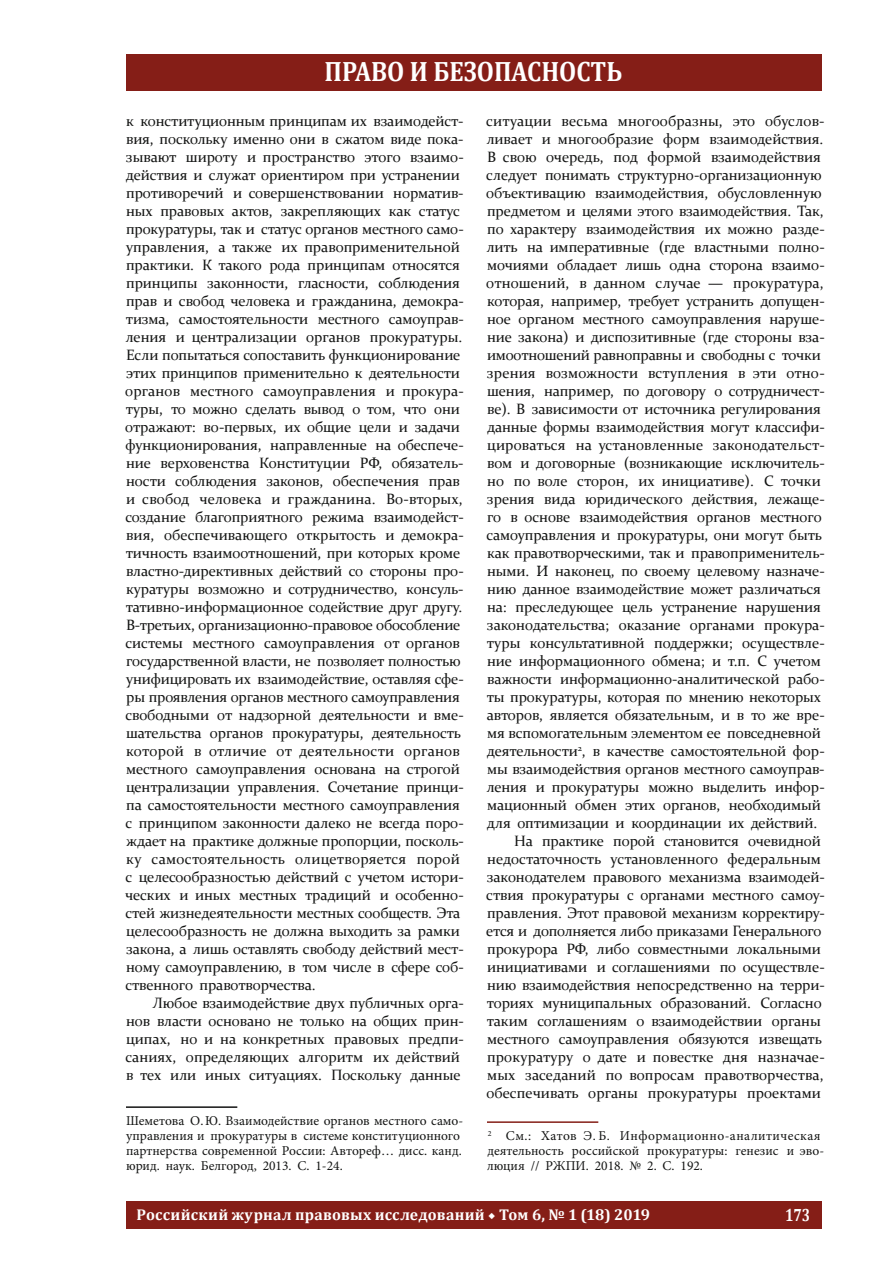
<style>
.page{position:relative;width:893px;height:1263px;background:#fff}
.page>*{position:absolute;margin:0;border:0;box-sizing:border-box;transform-origin:0 0}
.t1{font:700 28.2px "Cambria";color:#fff;scale:.88 1}
.t2{font:700 17.85px "Cambria";color:#fff;scale:.8 1}
.t3{font:700 15.6px "Cambria";letter-spacing:.015em;color:#fff}
.t4{font:15px/18px "Constantia";letter-spacing:-.01em;color:#131413}
.t5{font:13.5px/15px "Minion Pro";color:#131413}
.s1{font-family:"Minion Pro"}
</style>
<div class="page">
<div style="left:126px;top:54px;width:695px;height:36px;background:#851e17"></div>
<div style="left:126px;top:1202px;width:695px;height:27px;background:#851e17"></div>
<hr style="left:126px;top:1106px;width:111px;height:2px;background:#131413">
<hr style="left:487px;top:1121px;width:111px;height:2px;background:#851e17">
<h1 class="t1" style="left:325px;top:51px;width:340px">ПРАВО И БЕЗОПАСНОСТЬ</h1>
<p class="t4" style="left:125px;top:111px;width:340px">к конституционным принципам их взаимодейст&shy;вия, поскольку именно они в сжатом виде пока&shy;зывают широту и пространство этого взаимо&shy;действия и служат ориентиром при устранении противоречий и совершенствовании норматив&shy;ных правовых актов, закрепляющих как статус прокуратуры, так и статус органов местного само&shy;управления, а также их правоприменительной практики. К такого рода принципам относятся принципы законности, гласности, соблюдения прав и свобод человека и гражданина, демокра&shy;тизма, самостоятельности местного самоуправ&shy;ления и централизации органов прокуратуры.<br>Если попытаться сопоставить функционирование этих принципов применительно к деятельности органов местного самоуправления и прокура&shy;туры, то можно сделать вывод о том, что они отражают: во-первых, их общие цели и задачи функционирования, направленные на обеспече&shy;ние верховенства Конституции РФ, обязатель&shy;ности соблюдения законов, обеспечения прав и свобод человека и гражданина. Во-вторых, создание благоприятного режима взаимодейст&shy;вия, обеспечивающего открытость и демокра&shy;тичность взаимоотношений, при которых кроме властно-директивных действий со стороны про&shy;куратуры возможно и сотрудничество, консуль&shy;тативно-информационное содействие друг другу.<br>В-третьих, организационно-правовое обособление системы местного самоуправления от органов государственной власти, не позволяет полностью унифицировать их взаимодействие, оставляя сфе&shy;ры проявления органов местного самоуправления свободными от надзорной деятельности и вме&shy;шательства органов прокуратуры, деятельность которой в отличие от деятельности органов местного самоуправления основана на строгой централизации управления. Сочетание принци&shy;па самостоятельности местного самоуправления с принципом законности далеко не всегда поро&shy;ждает на практике должные пропорции, посколь&shy;ку самостоятельность олицетворяется порой с целесообразностью действий с учетом истори&shy;ческих и иных местных традиций и особенно&shy;стей жизнедеятельности местных сообществ. Эта целесообразность не должна выходить за рамки закона, а лишь оставлять свободу действий мест&shy;ному самоуправлению, в том числе в сфере соб&shy;ственного правотворчества.</p>
<p class="t4" style="left:125px;top:993px;width:340px;text-indent:27px">Любое взаимодействие двух публичных орга&shy;нов власти основано не только на общих прин&shy;ципах, но и на конкретных правовых предпи&shy;саниях, определяющих алгоритм их действий в тех или иных ситуациях. Поскольку данные</p>
<p class="t5" style="left:126px;top:1113px;width:339px">Шеметова О.Ю. Взаимодействие органов местного само&shy;управления и прокуратуры в системе конституционного партнерства современной России: Автореф… дисс. канд. юрид. наук. Белгород, 2013. С. 1-24.</p>
<p class="t4" style="left:486px;top:111px;width:340px">ситуации весьма многообразны, это обуслов-</p>
<p class="t4" style="left:486px;top:129px;width:338px">ливает и многообразие форм взаимодействия.</p>
<p class="t4" style="left:487px;top:147px;width:335px">В свою очередь, под формой взаимодействия</p>
<p class="t4" style="left:486px;top:165px;width:337px">следует понимать структурно-организационную</p>
<p class="t4" style="left:486px;top:183px;width:337px">объективацию взаимодействия, обусловленную</p>
<p class="t4" style="left:487px;top:201px;width:338px">предметом и целями этого взаимодействия. Так,</p>
<p class="t4" style="left:487px;top:219px;width:339px">по характеру взаимодействия их можно разде-</p>
<p class="t4" style="left:486px;top:237px;width:340px">лить на императивные (где властными полно-</p>
<p class="t4" style="left:487px;top:255px;width:339px">мочиями обладает лишь одна сторона взаимо-</p>
<p class="t4" style="left:486px;top:273px;width:339px">отношений, в данном случае — прокуратура,</p>
<p class="t4" style="left:487px;top:291px;width:339px">которая, например, требует устранить допущен-</p>
<p class="t4" style="left:487px;top:309px;width:339px">ное органом местного самоуправления наруше-</p>
<p class="t4" style="left:487px;top:327px;width:339px">ние закона) и диспозитивные (где стороны вза-</p>
<p class="t4" style="left:487px;top:345px;width:335px">имоотношений равноправны и свободны с точки</p>
<p class="t4" style="left:487px;top:363px;width:339px">зрения возможности вступления в эти отно-</p>
<p class="t4" style="left:487px;top:381px;width:339px">шения, например, по договору о сотрудничест-</p>
<p class="t4" style="left:487px;top:399px;width:335px">ве). В зависимости от источника регулирования</p>
<p class="t4" style="left:487px;top:417px;width:339px">данные формы взаимодействия могут классифи-</p>
<p class="t4" style="left:487px;top:435px;width:339px">цироваться на установленные законодательст-</p>
<p class="t4" style="left:487px;top:453px;width:339px">вом и договорные (возникающие исключитель-</p>
<p class="t4" style="left:487px;top:471px;width:335px">но по воле сторон, их инициативе). С точки</p>
<p class="t4" style="left:487px;top:489px;width:339px">зрения вида юридического действия, лежаще-</p>
<p class="t4" style="left:487px;top:507px;width:336px">го в основе взаимодействия органов местного</p>
<p class="t4" style="left:486px;top:525px;width:337px">самоуправления и прокуратуры, они могут быть</p>
<p class="t4" style="left:487px;top:543px;width:339px">как правотворческими, так и правоприменитель-</p>
<p class="t4" style="left:487px;top:561px;width:339px">ными. И наконец, по своему целевому назначе-</p>
<p class="t4" style="left:487px;top:579px;width:335px">нию данное взаимодействие может различаться</p>
<p class="t4" style="left:487px;top:597px;width:335px">на: преследующее цель устранение нарушения</p>
<p class="t4" style="left:487px;top:615px;width:339px">законодательства; оказание органами прокура-</p>
<p class="t4" style="left:487px;top:633px;width:339px">туры консультативной поддержки; осуществле-</p>
<p class="t4" style="left:487px;top:651px;width:335px">ние информационного обмена; и т.п. С учетом</p>
<p class="t4" style="left:487px;top:669px;width:339px">важности информационно-аналитической рабо-</p>
<p class="t4" style="left:487px;top:687px;width:336px">ты прокуратуры, которая по мнению некоторых</p>
<p class="t4" style="left:487px;top:705px;width:339px">авторов, является обязательным, и в то же вре-</p>
<p class="t4" style="left:487px;top:723px;width:335px">мя вспомогательным элементом ее повседневной</p>
<p class="t4" style="left:487px;top:741px;width:339px">деятельности<sup>2</sup>, в качестве самостоятельной фор-</p>
<p class="t4" style="left:487px;top:759px;width:339px">мы взаимодействия органов местного самоуправ-</p>
<p class="t4" style="left:486px;top:777px;width:340px">ления и прокуратуры можно выделить инфор-</p>
<p class="t4" style="left:487px;top:795px;width:335px">мационный обмен этих органов, необходимый</p>
<p class="t4" style="left:487px;top:813px;width:332px">для оптимизации и координации их действий.</p>
<p class="t4" style="left:514px;top:831px;width:308px">На практике порой становится очевидной</p>
<p class="t4" style="left:487px;top:849px;width:335px">недостаточность установленного федеральным</p>
<p class="t4" style="left:487px;top:867px;width:339px">законодателем правового механизма взаимодей-</p>
<p class="t4" style="left:486px;top:885px;width:340px">ствия прокуратуры с органами местного самоу-</p>
<p class="t4" style="left:487px;top:903px;width:339px">правления. Этот правовой механизм корректиру-</p>
<p class="t4" style="left:486px;top:921px;width:337px">ется и дополняется либо приказами Генерального</p>
<p class="t4" style="left:487px;top:939px;width:335px">прокурора РФ, либо совместными локальными</p>
<p class="t4" style="left:487px;top:957px;width:339px">инициативами и соглашениями по осуществле-</p>
<p class="t4" style="left:487px;top:975px;width:339px">нию взаимодействия непосредственно на терри-</p>
<p class="t4" style="left:487px;top:993px;width:336px">ториях муниципальных образований. Согласно</p>
<p class="t4" style="left:487px;top:1011px;width:335px">таким соглашениям о взаимодействии органы</p>
<p class="t4" style="left:487px;top:1029px;width:336px">местного самоуправления обязуются извещать</p>
<p class="t4" style="left:487px;top:1047px;width:339px">прокуратуру о дате и повестке дня назначае-</p>
<p class="t4" style="left:487px;top:1065px;width:338px">мых заседаний по вопросам правотворчества,</p>
<p class="t4" style="left:486px;top:1083px;width:336px">обеспечивать органы прокуратуры проектами</p>
<p class="t5" style="left:487px;top:1128px;width:339px"><sup>2</sup> См.: Хатов Э. Б. Информационно-аналитическая деятельность российской прокуратуры: генезис и эво&shy;люция // РЖПИ. 2018. № 2. С. 192.</p>
<p class="t3" style="left:137px;top:1203px;width:515px">Российский журнал правовых исследований <span class="s1">◆</span> Том 6, № 1 (18) 2019</p>
<p class="t2" style="left:785px;top:1202px;width:33px">173</p>
</div>
